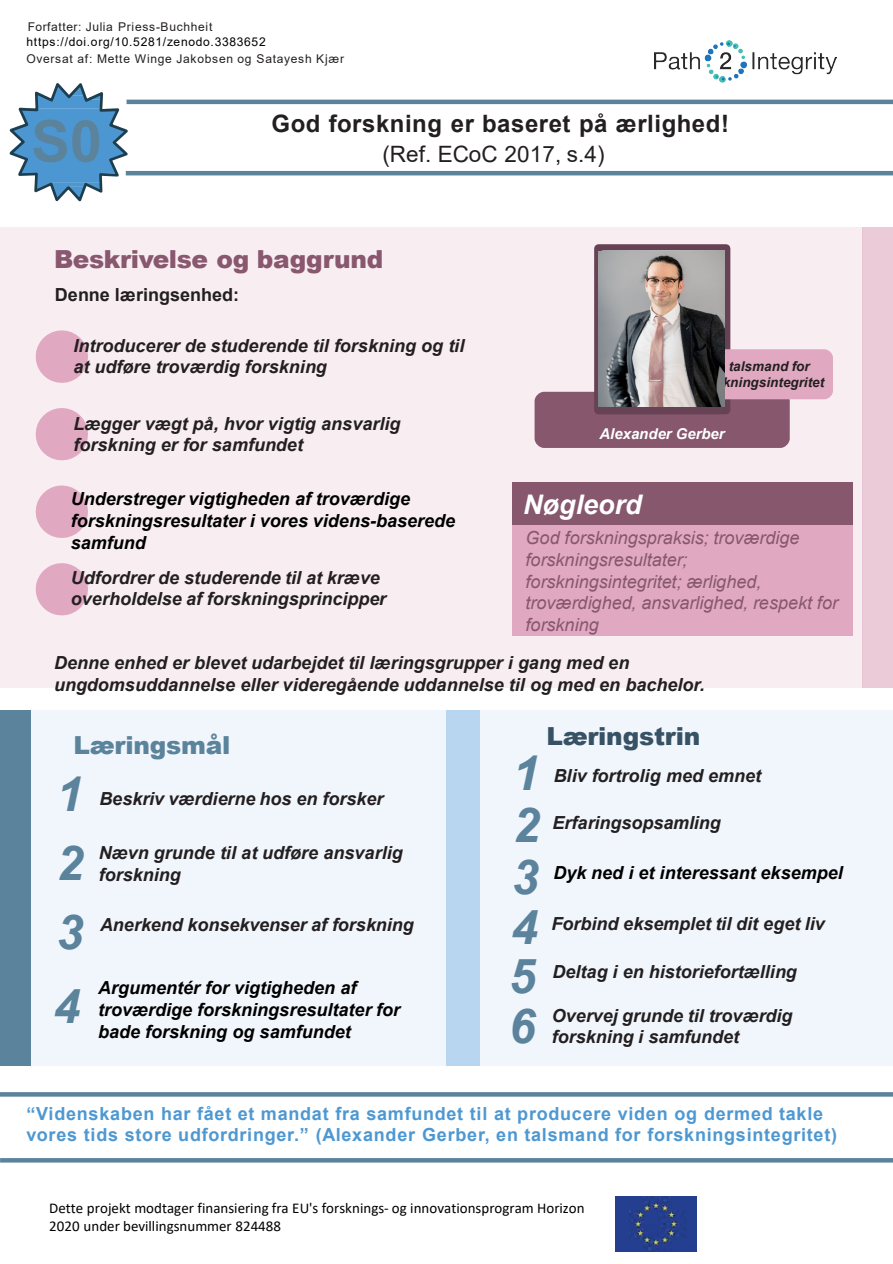
<style>
.page{position:relative;width:893px;height:1264px;background:#fff}
.page>*{position:absolute;margin:0;border:0;box-sizing:border-box;transform-origin:0 0}
.t1{font:700 57.75px "Arial";color:#5b839c}
.t2{font:italic 700 48px "Arial";color:#5b839c}
.t3{font:italic 700 27px "Arial";color:#fff}
.t4{font:900 24.9px "Arial";letter-spacing:-.015em;color:#89576e}
.t5{font:900 24.9px "Arial";letter-spacing:-.01em;color:#365264}
.t6{font:900 24.9px "Arial";letter-spacing:-.01em;color:#5b839c}
.t7{font:700 24px "Arial";letter-spacing:.025em;color:#231f20}
.t8{font:22.5px "Arial";letter-spacing:.005em;color:#231f20}
.t9{font:italic 700 18px/21.6px "Arial";color:#231f20}
.t10{font:italic 700 18px/21.6px "Arial";color:#000}
.t11{font:700 18px/21.6px "Arial";letter-spacing:.04em;color:#4e98d2}
.t12{font:italic 18px/21.6px "Arial";color:#86576d}
.t13{font:700 18px "Arial";color:#231f20}
.t14{font:15px/18px "Calibri";color:#000}
.t15{font:italic 700 15px "Arial";color:#fff}
.t16{font:italic 700 13.5px "Arial";color:#231f20}
.t17{font:12px "Arial";letter-spacing:.055em;color:#231f20}
.t18{font:12px "Arial";letter-spacing:.055em;color:#000}
</style>
<div class="page">
<div style="left:480px;top:710px;width:412px;height:355px;background:#f1f6fc"></div>
<div style="left:31px;top:710px;width:416px;height:355px;background:#f1f6fc"></div>
<div style="left:0;top:710px;width:31px;height:355px;background:#5b839c"></div>
<div style="left:0;top:228px;width:862px;height:459px;background:#f8eef2"></div>
<div style="left:862px;top:228px;width:30px;height:459px;background:#eccbd9"></div>
<svg style="left:36px;top:330px;width:52px;height:53px"></svg>
<svg style="left:36px;top:408px;width:52px;height:52px"></svg>
<svg style="left:36px;top:485px;width:52px;height:53px"></svg>
<svg style="left:36px;top:563px;width:52px;height:52px"></svg>
<div style="left:446px;top:710px;width:34px;height:355px;background:#b9d6f0"></div>
<hr style="left:126px;top:100px;width:766px;height:4px;background:#5b839c">
<hr style="left:126px;top:171px;width:766px;height:4px;background:#5b839c">
<svg style="left:0;top:1092px;width:892px;height:4px;background:#60879f"></svg>
<div style="left:0;top:1157px;width:892px;height:5px;background:#5b839c"></div>
<img style="left:615px;top:1196px;width:81px;height:54px">
<img style="left:654px;top:40px;width:182px;height:43px">
<div style="left:512px;top:524px;width:340px;height:111px;background:#e0a9c1"></div>
<div style="left:512px;top:482px;width:340px;height:42px;background:#86576d"></div>
<svg style="left:9px;top:83px;width:122px;height:119px"></svg>
<div style="left:534px;top:392px;width:255px;height:56px;background:#86576d;border-radius:9px"></div>
<svg style="left:594px;top:244px;width:136px;height:170px;background:#6f4d5e"></svg>
<div style="left:688px;top:349px;width:144px;height:50px;background:#e0a9c1;border-radius:8px"></div>
<img style="left:598px;top:251px;width:126px;height:155px">
<p class="t17" style="left:28px;top:19px;width:186px">Forfatter: Julia Priess-Buchheit</p>
<p class="t18" style="left:26px;top:34px;width:241px">https://doi.org/10.5281/zenodo.3383652</p>
<p class="t17" style="left:26px;top:51px;width:319px">Oversat af: Mette Winge Jakobsen og Satayesh Kjær</p>
<h2 class="t1" style="left:31px;top:100px;width:72px">S0</h2>
<p class="t7" style="left:271px;top:107px;width:459px">God forskning er baseret på ærlighed!</p>
<p class="t8" style="left:382px;top:138px;width:224px">(Ref. ECoC 2017, s.4)</p>
<p class="t4" style="left:54px;top:241px;width:331px">Beskrivelse og baggrund</p>
<p class="t13" style="left:55px;top:282px;width:186px">Denne læringsenhed:</p>
<p class="t9" style="left:74px;top:335px;width:392px">Introducerer de studerende til forskning og til at udføre troværdig forskning</p>
<p class="t9" style="left:74px;top:413px;width:328px">Lægger vægt på, hvor vigtig ansvarlig forskning er for samfundet</p>
<p class="t10" style="left:71px;top:488px;width:386px">Understreger vigtigheden af troværdige forskningsresultater i vores videns-baserede samfund</p>
<p class="t9" style="left:71px;top:567px;width:317px">Udfordrer de studerende til at kræve overholdelse af forskningsprincipper</p>
<p class="t16" style="left:707px;top:357px;width:103px">En talsmand for</p>
<p class="t16" style="left:697px;top:373px;width:129px">forskningsintegritet</p>
<p class="t15" style="left:599px;top:424px;width:127px">Alexander Gerber</p>
<p class="t3" style="left:523px;top:486px;width:120px">Nøgleord</p>
<p class="t12" style="left:525px;top:527px;width:314px">God forskningspraksis; troværdige forskningsresultater; forskningsintegritet; ærlighed, troværdighed, ansvarlighed, respekt for forskning</p>
<p class="t9" style="left:54px;top:652px;width:652px">Denne enhed er blevet udarbejdet til læringsgrupper i gang med en ungdomsuddannelse eller videregående uddannelse til og med en bachelor.</p>
<p class="t6" style="left:73px;top:727px;width:158px">Læringsmål</p>
<p class="t2" style="left:56px;top:761px;width:28px">1</p>
<p class="t2" style="left:56px;top:831px;width:28px">2</p>
<p class="t2" style="left:56px;top:900px;width:28px">3</p>
<p class="t2" style="left:54px;top:973px;width:28px">4</p>
<p class="t9" style="left:99px;top:788px;width:285px">Beskriv værdierne hos en forsker</p>
<p class="t9" style="left:99px;top:842px;width:305px">Nævn grunde til at udføre ansvarlig forskning</p>
<p class="t9" style="left:100px;top:914px;width:315px">Anerkend konsekvenser af forskning</p>
<p class="t10" style="left:98px;top:977px;width:260px">Argumentér for vigtigheden af</p>
<p class="t10" style="left:98px;top:999px;width:303px">troværdige forskningsresultater for bade forskning og samfundet</p>
<p class="t5" style="left:546px;top:717px;width:155px">Læringstrin</p>
<p class="t2" style="left:513px;top:740px;width:28px">1</p>
<p class="t2" style="left:513px;top:793px;width:28px">2</p>
<p class="t2" style="left:512px;top:844px;width:28px">3</p>
<p class="t2" style="left:511px;top:895px;width:28px">4</p>
<p class="t2" style="left:508px;top:943px;width:28px">5</p>
<p class="t2" style="left:508px;top:993px;width:28px">6</p>
<p class="t9" style="left:553px;top:765px;width:209px">Bliv fortrolig med emnet</p>
<p class="t9" style="left:552px;top:812px;width:170px">Erfaringsopsamling</p>
<p class="t10" style="left:553px;top:862px;width:291px">Dyk ned i et interessant eksempel</p>
<p class="t9" style="left:551px;top:912px;width:275px">Forbind eksemplet til dit eget liv</p>
<p class="t9" style="left:552px;top:961px;width:246px">Deltag i en historiefortælling</p>
<p class="t9" style="left:551px;top:1005px;width:242px;line-height:21px">Overvej grunde til troværdig forskning i samfundet</p>
<p class="t11" style="left:26px;top:1102px;width:812px">“Videnskaben har fået et mandat fra samfundet til at producere viden og dermed takle vores tids store udfordringer.” (Alexander Gerber, en talsmand for forskningsintegritet)</p>
<p class="t14" style="left:49px;top:1198px;width:537px">Dette projekt modtager finansiering fra EU's forsknings- og innovationsprogram Horizon<br>2020 under bevillingsnummer 824488</p>
</div>
